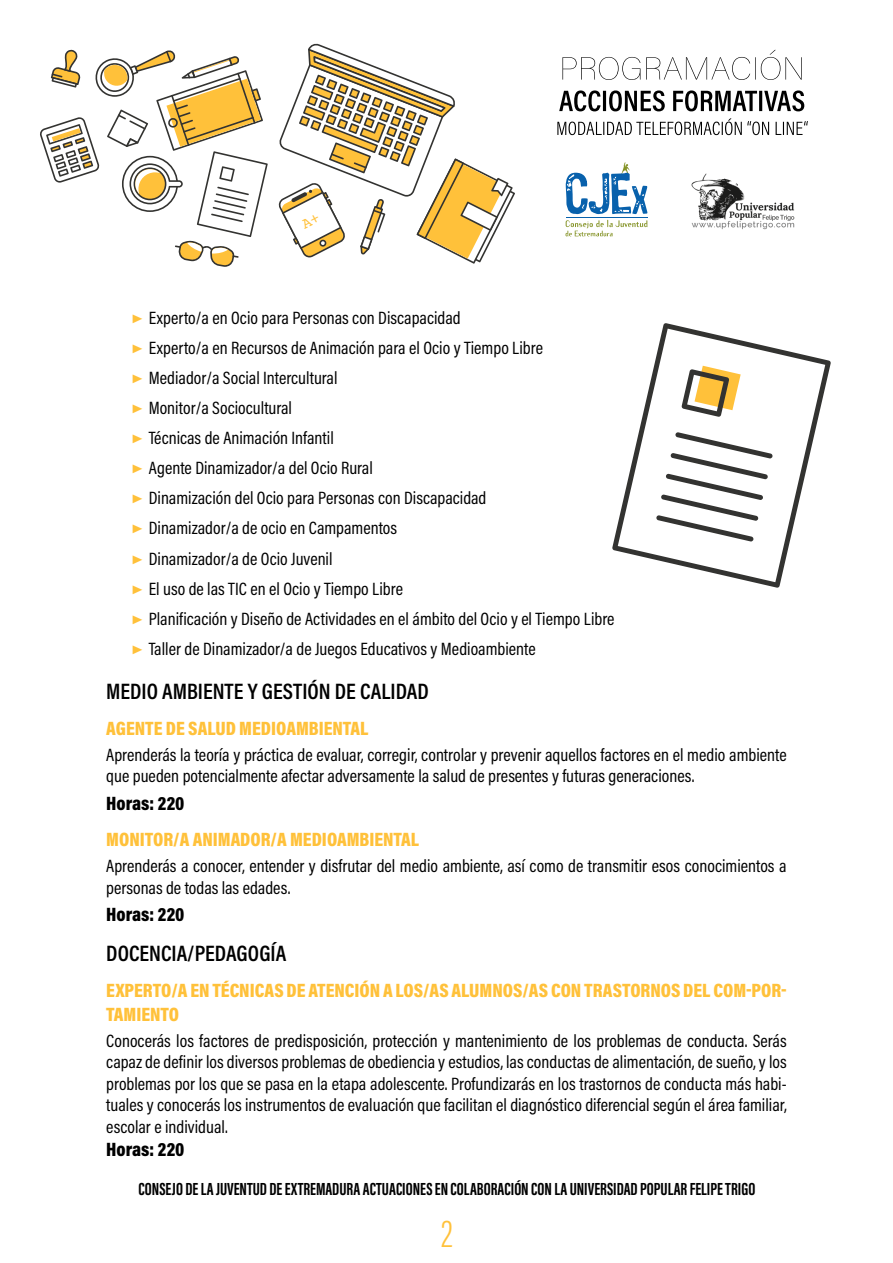
<style>
.page{position:relative;width:893px;height:1263px;background:#fff}
.page>*{position:absolute;margin:0;border:0;box-sizing:border-box;transform-origin:0 0}
.t1{font:300 39px "Acumin Pro Extra Cond";color:#ffc13a}
.encabezado{font:600 22.5px "Acumin Pro Cond";color:#000}
.titulo_curso{font:900 19.5px/23.4px "Acumin Pro Cond";color:#ffc13a}
.negrita{font:900 19.5px "Acumin Pro Cond";letter-spacing:-.005em;color:#000}
.descripcion_curso{font:18px/21.6px "Acumin Pro Cond";color:#000}
.t2{font:700 18px "Acumin Pro Extra Cond";color:#000}
.s1{font-weight:700;color:#ffc13a}
</style>
<div class="page">
<svg style="left:40px;top:50px;width:228px;height:217px"></svg>
<svg style="left:562px;top:50px;width:240px;height:30px"></svg>
<svg style="left:557px;top:118px;width:251px;height:17px"></svg>
<svg style="left:559px;top:90px;width:245px;height:21px"></svg>
<img style="left:691px;top:173px;width:104px;height:57px">
<svg style="left:566px;top:162px;width:81px;height:52px"></svg>
<hr style="left:566px;top:218px;width:81px;height:1px;background:#0861ac">
<svg style="left:566px;top:220px;width:81px;height:16px"></svg>
<svg style="left:612px;top:323px;width:219px;height:265px"></svg>
<svg style="left:682px;top:366px;width:59px;height:51px"></svg>
<svg style="left:656px;top:432px;width:117px;height:109px"></svg>
<svg style="left:278px;top:43px;width:237px;height:221px"></svg>
<p class="descripcion_curso" style="left:132px;top:306px;width:330px"><span class="s1">▶</span> Experto/a en Ocio para Personas con Discapacidad</p>
<p class="descripcion_curso" style="left:132px;top:336px;width:413px"><span class="s1">▶</span> Experto/a en Recursos de Animación para el Ocio y Tiempo Libre</p>
<p class="descripcion_curso" style="left:132px;top:366px;width:207px"><span class="s1">▶</span> Mediador/a Social Intercultural</p>
<p class="descripcion_curso" style="left:132px;top:397px;width:162px"><span class="s1">▶</span> Monitor/a Sociocultural</p>
<p class="descripcion_curso" style="left:132px;top:427px;width:204px"><span class="s1">▶</span> Técnicas de Animación Infantil</p>
<p class="descripcion_curso" style="left:132px;top:457px;width:243px"><span class="s1">▶</span> Agente Dinamizador/a del Ocio Rural</p>
<p class="descripcion_curso" style="left:132px;top:487px;width:356px"><span class="s1">▶</span> Dinamización del Ocio para Personas con Discapacidad</p>
<p class="descripcion_curso" style="left:132px;top:517px;width:267px"><span class="s1">▶</span> Dinamizador/a de ocio en Campamentos</p>
<p class="descripcion_curso" style="left:132px;top:547px;width:202px"><span class="s1">▶</span> Dinamizador/a de Ocio Juvenil</p>
<p class="descripcion_curso" style="left:132px;top:577px;width:273px"><span class="s1">▶</span> El uso de las TIC en el Ocio y Tiempo Libre</p>
<p class="descripcion_curso" style="left:132px;top:607px;width:484px"><span class="s1">▶</span> Planificación y Diseño de Actividades en el ámbito del Ocio y el Tiempo Libre</p>
<p class="descripcion_curso" style="left:132px;top:637px;width:405px"><span class="s1">▶</span> Taller de Dinamizador/a de Juegos Educativos y Medioambiente</p>
<p class="encabezado" style="left:106px;top:676px;width:324px">MEDIO AMBIENTE Y GESTIÓN DE CALIDAD</p>
<p class="titulo_curso" style="left:106px;top:716px;width:264px">AGENTE DE SALUD MEDIOAMBIENTAL</p>
<p class="descripcion_curso" style="left:106px;top:743px;width:682px">Aprenderás la teoría y práctica de evaluar, corregir, controlar y prevenir aquellos factores en el medio ambiente que pueden potencialmente afectar adversamente la salud de presentes y futuras generaciones.</p>
<p class="negrita" style="left:106px;top:791px;width:80px">Horas: 220</p>
<p class="titulo_curso" style="left:106px;top:827px;width:314px">MONITOR/A ANIMADOR/A MEDIOAMBIENTAL</p>
<p class="descripcion_curso" style="left:106px;top:855px;width:682px">Aprenderás a conocer, entender y disfrutar del medio ambiente, así como de transmitir esos conocimientos a personas de todas las edades.</p>
<p class="negrita" style="left:106px;top:902px;width:80px">Horas: 220</p>
<p class="encabezado" style="left:106px;top:939px;width:182px">DOCENCIA/PEDAGOGÍA</p>
<p class="titulo_curso" style="left:106px;top:978px;width:682px">EXPERTO/A EN TÉCNICAS DE ATENCIÓN A LOS/AS ALUMNOS/AS CON TRASTORNOS DEL COM-POR-<br>TAMIENTO</p>
<p class="descripcion_curso" style="left:106px;top:1029px;width:682px;text-align:justify">Conocerás los factores de predisposición, protección y mantenimiento de los problemas de conducta. Serás capaz de definir los diversos problemas de obediencia y estudios, las conductas de alimentación, de sueño, y los problemas por los que se pasa en la etapa adolescente. Profundizarás en los trastornos de conducta más habi&shy;tuales y conocerás los instrumentos de evaluación que facilitan el diagnóstico diferencial según el área familiar, escolar e individual.</p>
<p class="negrita" style="left:106px;top:1137px;width:80px">Horas: 220</p>
<p class="t2" style="left:138px;top:1178px;width:618px">CONSEJO DE LA JUVENTUD DE EXTREMADURA ACTUACIONES EN COLABORACIÓN CON LA UNIVERSIDAD POPULAR FELIPE TRIGO</p>
<h1 class="t1" style="left:441px;top:1211px;width:13px">2</h1>
</div>
